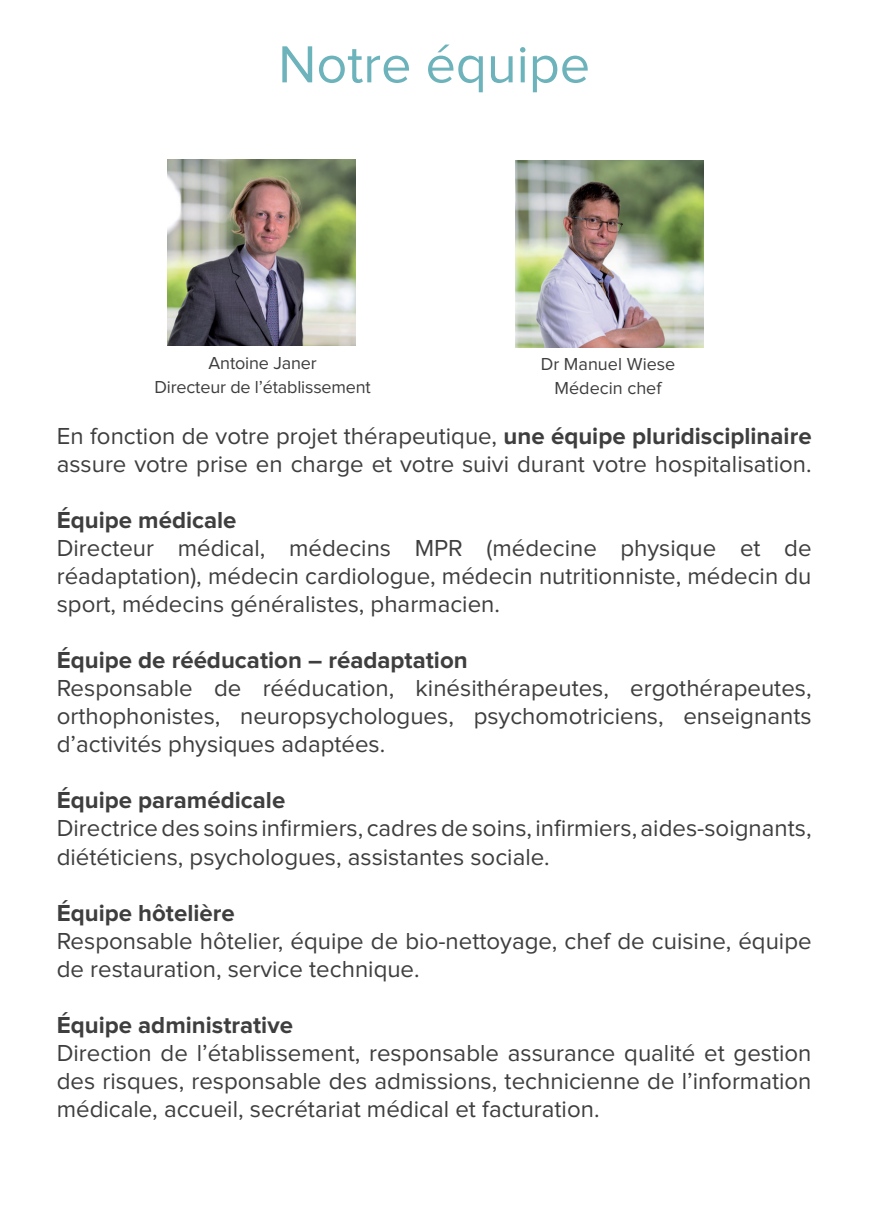
<style>
.page{position:relative;width:874px;height:1225px;background:#fff}
.page>*{position:absolute;margin:0;border:0;box-sizing:border-box;transform-origin:0 0}
.t1{font:54px "Proxima Nova";color:#6cb3bb}
.t2{font:24px/28px "Proxima Nova";color:#3e3e3f}
.t3{font:700 24px "Proxima Nova";color:#3e3e3f}
.t4{font:18px/24px "Proxima Nova";letter-spacing:-.01em;color:#3e3e3f;text-align:center}
.s1{font-weight:700}
</style>
<div class="page">
<img style="left:515px;top:161px;width:187px;height:186px">
<img style="left:168px;top:159px;width:187px;height:187px">
<h1 class="t1" style="left:278px;top:35px;width:313px">Notre équipe</h1>
<p class="t4" style="left:154px;top:350px;width:218px">Antoine Janer<br>Directeur de l’établissement</p>
<p class="t4" style="left:540px;top:352px;width:136px">Dr Manuel Wiese<br>Médecin chef</p>
<p class="t2" style="left:57px;top:422px;width:756px">En fonction de votre projet thérapeutique, <span class="s1">une équipe pluridisciplinaire </span>assure votre prise en charge et votre suivi durant votre hospitalisation.</p>
<p class="t3" style="left:57px;top:507px;width:181px">Équipe médicale</p>
<p class="t2" style="left:57px;top:534px;width:756px;text-align:justify">Directeur médical, médecins MPR (médecine physique et de réadaptation), médecin cardiologue, médecin nutritionniste, médecin du sport, médecins généralistes, pharmacien.</p>
<p class="t3" style="left:57px;top:647px;width:412px">Équipe de rééducation – réadaptation</p>
<p class="t2" style="left:57px;top:674px;width:756px;text-align:justify">Responsable de rééducation, kinésithérapeutes, ergothérapeutes, orthophonistes, neuropsychologues, psychomotriciens, enseignants d’activités physiques adaptées.</p>
<p class="t3" style="left:57px;top:787px;width:230px">Équipe paramédicale</p>
<p class="t2" style="left:57px;top:814px;width:755px">Directrice des soins infirmiers, cadres de soins, infirmiers, aides-soignants, diététiciens, psychologues, assistantes sociale.</p>
<p class="t3" style="left:57px;top:899px;width:179px">Équipe hôtelière</p>
<p class="t2" style="left:57px;top:926px;width:756px">Responsable hôtelier, équipe de bio-nettoyage, chef de cuisine, équipe de restauration, service technique.</p>
<p class="t3" style="left:57px;top:1011px;width:237px">Équipe administrative</p>
<p class="t2" style="left:57px;top:1038px;width:756px;text-align:justify">Direction de l’établissement, responsable assurance qualité et gestion des risques, responsable des admissions, technicienne de l’information médicale, accueil, secrétariat médical et facturation.</p>
</div>
